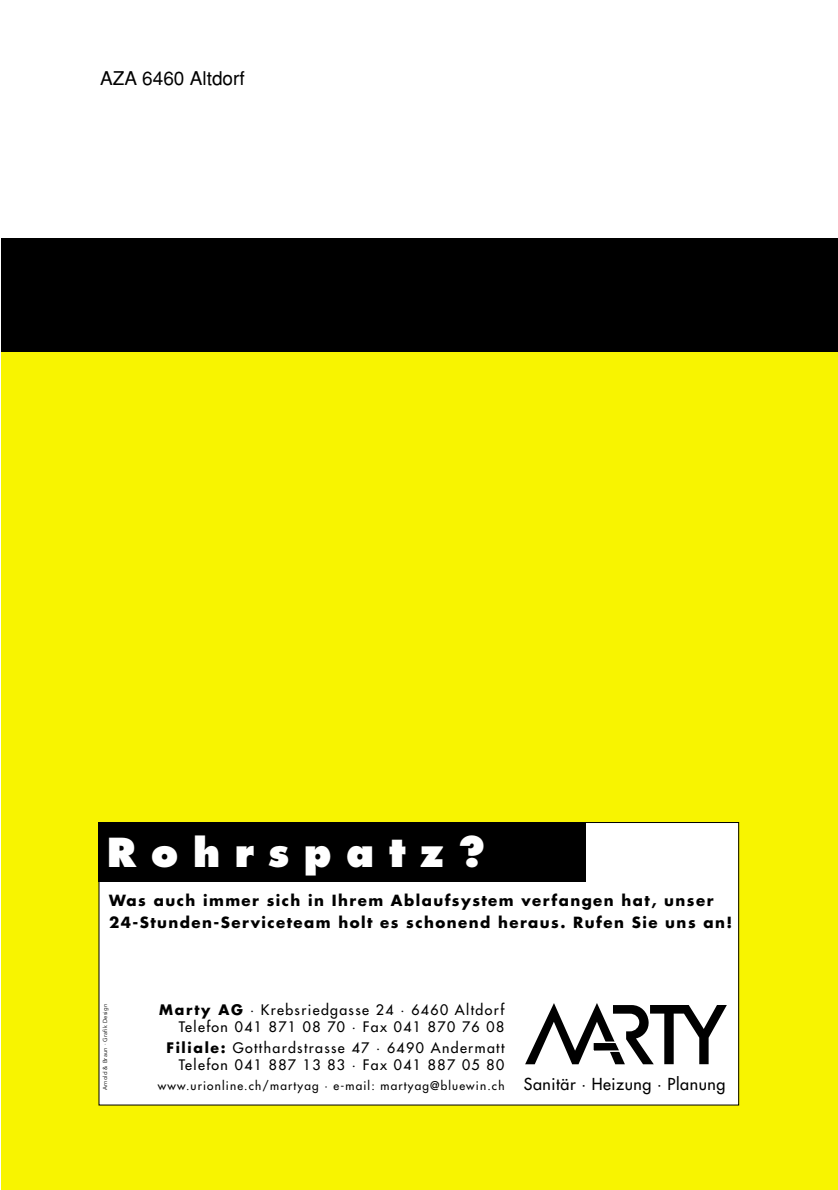
<style>
.page{position:relative;width:838px;height:1190px;background:#fff}
.page>*{position:absolute;margin:0;border:0;box-sizing:border-box;transform-origin:0 0}
.t1{font:800 38.8px "Futura";letter-spacing:.375em;color:#fff}
.t2{font:19px "Helvetica";color:#000}
.t3{font:700 15px/21.6px "Futura";letter-spacing:.095em;color:#000}
.t4{font:14.2px/16.6px "Futura";letter-spacing:.095em;color:#000;text-align:right}
.t5{font:11.8px "Futura";letter-spacing:.1em;color:#000}
.t6{font:5.8px "Avenir";letter-spacing:.035em;color:#000}
.s1{font-weight:700}
.s2{font-size:16px}
</style>
<div class="page">
<div style="left:1px;top:352px;width:837px;height:838px;background:#f8f400"></div>
<div style="left:1px;top:238px;width:837px;height:114px;background:#000"></div>
<div style="left:99px;top:823px;width:639px;height:282px;background:#fff"></div>
<div style="left:99px;top:822px;width:487px;height:59px;background:#000"></div>
<svg style="left:525px;top:1003px;width:202px;height:61px"></svg>
<h2 class="t2" style="left:100px;top:72px;width:146px">AZA 6460 Altdorf</h2>
<h1 class="t1" style="left:107px;top:835px;width:380px">Rohrspatz?</h1>
<p class="t3" style="left:109px;top:891px;width:625px">Was auch immer sich in Ihrem Ablaufsystem verfangen hat, unser<br>24-Stunden-Serviceteam holt es schonend heraus. Rufen Sie uns an!</p>
<p class="t6" style="left:103px;top:1090px;width:88px;rotate:-90deg">Arnold &amp; Braun · Grafik Design</p>
<p class="t4" style="left:159px;top:1002px;width:347px"><span class="s1">Marty AG</span> · Krebsriedgasse 24 · 6460 Altdorf<br>Telefon 041 871 08 70 · Fax 041 870 76 08</p>
<p class="t4" style="left:166px;top:1041px;width:340px"><span class="s1">Filiale:</span> Gotthardstrasse 47 · 6490 Andermatt<br>Telefon 041 887 13 83 · Fax 041 887 05 80</p>
<p class="t5" style="left:158px;top:1079px;width:569px">www.urionline.ch/martyag · e-mail: martyag@bluewin.ch <span class="s2">Sanitär · Heizung · Planung</span></p>
</div>
